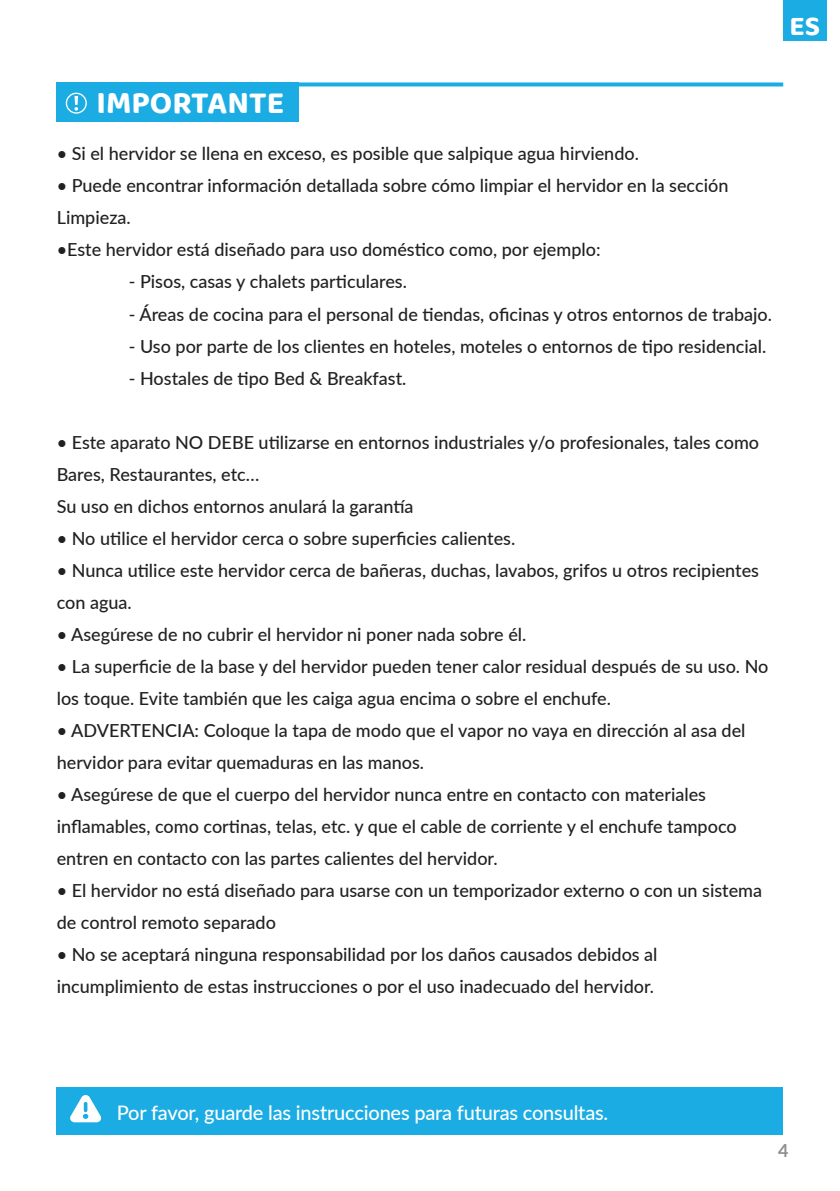
<style>
.page{position:relative;width:840px;height:1191px;background:#fff}
.page>*{position:absolute;margin:0;border:0;box-sizing:border-box;transform-origin:0 0}
.t1{font:700 32px "Baloo 2";color:#fff}
.t2{font:700 28px "Baloo 2";color:#fff}
.t3{font:500 20px "Lato";letter-spacing:-.01em;color:#fff}
.t4{font:500 18px/32px "Lato";color:#212121}
.t5{font:700 18px "Lato";color:#909090}
</style>
<div class="page">
<div style="left:782px;top:0;width:43px;height:41px;background:#1bace3"></div>
<div style="left:57px;top:82px;width:241px;height:40px;background:#1bace3"></div>
<svg style="left:298px;top:82px;width:484px;height:4px;fill:#1bace3"></svg>
<div style="left:66px;top:93px;width:21px;height:21px;border:1px solid #fff;border-radius:50%"></div>
<svg style="left:74px;top:96px;width:4px;height:15px"></svg>
<div style="left:57px;top:1087px;width:725px;height:47px;background:#1bace3"></div>
<svg style="left:70px;top:1095px;width:31px;height:27px"></svg>
<h2 class="t2" style="left:788px;top:9px;width:32px">ES</h2>
<p class="t1" style="left:96px;top:83px;width:189px">IMPORTANTE</p>
<p class="t4" style="left:57px;top:137px;width:583px">• Si el hervidor se llena en exceso, es posible que salpique agua hirviendo.</p>
<p class="t4" style="left:57px;top:169px;width:672px">• Puede encontrar información detallada sobre cómo limpiar el hervidor en la sección<br>Limpieza.</p>
<p class="t4" style="left:57px;top:233px;width:545px">•Este hervidor está diseñado para uso doméstico como, por ejemplo:</p>
<p class="t4" style="left:129px;top:265px;width:279px">- Pisos, casas y chalets particulares.</p>
<p class="t4" style="left:129px;top:297px;width:644px">- Áreas de cocina para el personal de tiendas, oficinas y otros entornos de trabajo.</p>
<p class="t4" style="left:129px;top:329px;width:638px">- Uso por parte de los clientes en hoteles, moteles o entornos de tipo residencial.</p>
<p class="t4" style="left:129px;top:361px;width:279px">- Hostales de tipo Bed &amp; Breakfast.</p>
<p class="t4" style="left:57px;top:425px;width:703px">• Este aparato NO DEBE utilizarse en entornos industriales y/o profesionales, tales como<br>Bares, Restaurantes, etc…<br>Su uso en dichos entornos anulará la garantía</p>
<p class="t4" style="left:57px;top:521px;width:460px">• No utilice el hervidor cerca o sobre superficies calientes.</p>
<p class="t4" style="left:57px;top:553px;width:703px">• Nunca utilice este hervidor cerca de bañeras, duchas, lavabos, grifos u otros recipientes con agua.</p>
<p class="t4" style="left:57px;top:617px;width:471px">• Asegúrese de no cubrir el hervidor ni poner nada sobre él.</p>
<p class="t4" style="left:57px;top:649px;width:712px">• La superficie de la base y del hervidor pueden tener calor residual después de su uso. No los toque. Evite también que les caiga agua encima o sobre el enchufe.</p>
<p class="t4" style="left:57px;top:713px;width:690px">• ADVERTENCIA: Coloque la tapa de modo que el vapor no vaya en dirección al asa del hervidor para evitar quemaduras en las manos.</p>
<p class="t4" style="left:57px;top:777px;width:681px">• Asegúrese de que el cuerpo del hervidor nunca entre en contacto con materiales inflamables, como cortinas, telas, etc. y que el cable de corriente y el enchufe tampoco entren en contacto con las partes calientes del hervidor.</p>
<p class="t4" style="left:57px;top:873px;width:706px">• El hervidor no está diseñado para usarse con un temporizador externo o con un sistema de control remoto separado</p>
<p class="t4" style="left:57px;top:937px;width:602px">• No se aceptará ninguna responsabilidad por los daños causados debidos al incumplimiento de estas instrucciones o por el uso inadecuado del hervidor.</p>
<p class="t3" style="left:117px;top:1098px;width:492px">Por favor, guarde las instrucciones para futuras consultas.</p>
<p class="t5" style="left:777px;top:1137px;width:12px">4</p>
</div>
